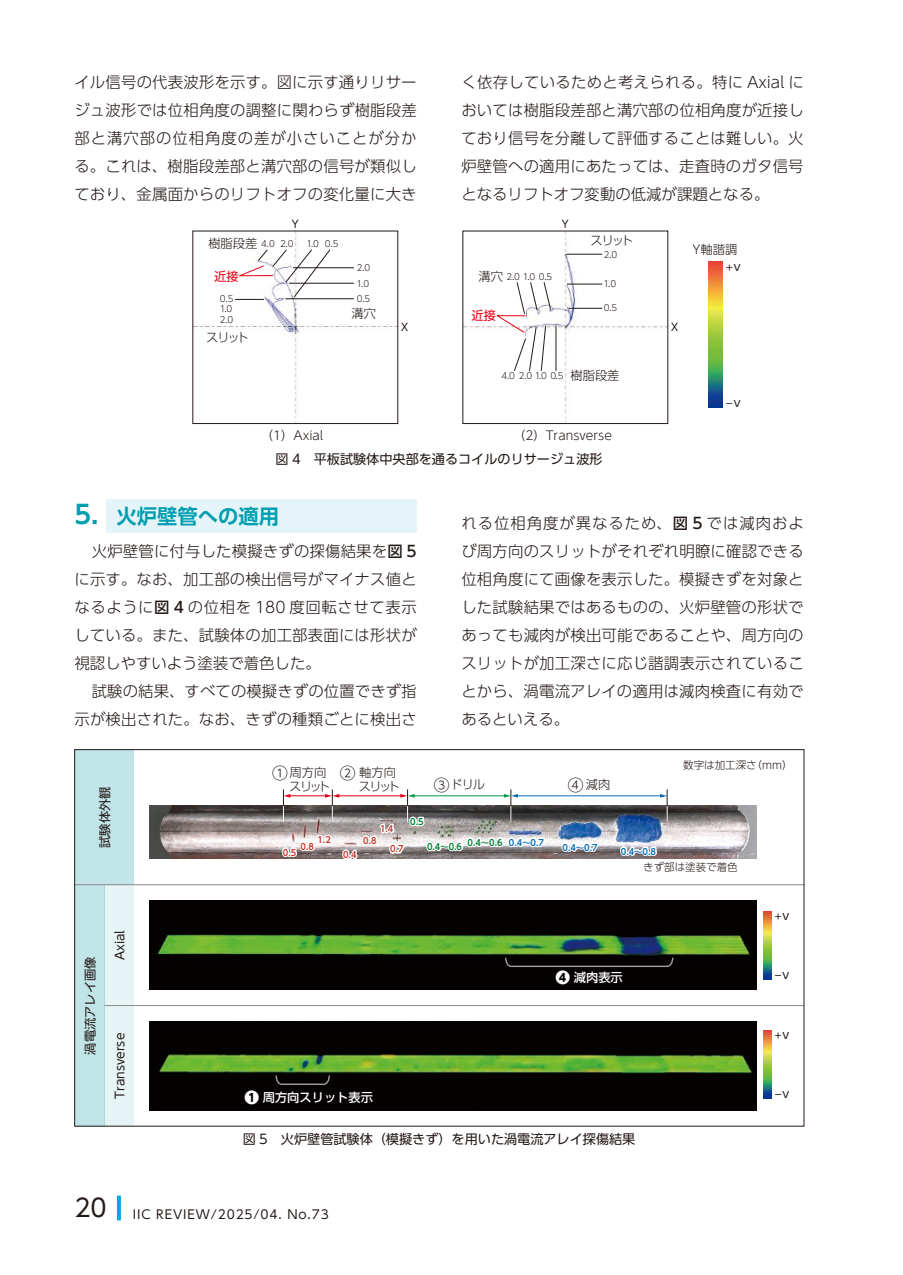
<style>
.page{position:relative;width:903px;height:1275px;background:#fff}
.page>*{position:absolute;margin:0;border:0;box-sizing:border-box;transform-origin:0 0}
.t1{font:700 20.3px "UD Shin Go Pro De";color:#009eb1}
.t2{font:300 15.75px "UD Shin Go Pro";color:#231916}
.t3{font:300 15.4px/28px "UD Shin Go Pro";letter-spacing:.01em;color:#231916;text-align:justify}
.t4{font:13.12px "UD Shin Go Pro";color:#231916}
.t5{font:300 12.25px/14px "UD Shin Go Pro";color:#231916}
.t6{font:12.25px "UD Shin Go Pro";color:#231916}
.t7{font:12.25px "UD Shin Go Pro";letter-spacing:.07em;color:#231916}
.t8{font:500 12.25px "UD Shin Go Pro";color:#fff}
.t9{font:12.25px "UD Shin Go Pro";color:#e60013}
.t10{font:300 10.5px "UD Shin Go Pro";color:#231916}
.t11{font:10.5px "UD Shin Go Pro";color:#231916}
.t12{font:300 8.75px/15.8px "UD Shin Go Pro";color:#231916}
.t13{font:700 8.75px "UD Shin Go Pro De";color:#008239;scale:.95 1}
.t14{font:700 8.75px "UD Shin Go Pro De";color:#ca3b30;scale:.95 1}
.t15{font:700 8.75px "UD Shin Go Pro De";color:#096fb8;scale:.95 1}
.t16{font:500 8.75px "UD Shin Go Pro";color:#231916}
.s1{font-size:25.38px}
.s2{font-weight:500}
.s3{font-size:15.75px}
.s4{color:#096fb8}
.s5{font-weight:800;font-size:14.7px}
.s6{font-size:24.5px}
</style>
<div class="page">
<svg style="left:117px;top:1196px;width:4px;height:24px"></svg>
<img style="left:465px;top:233px;width:201px;height:189px">
<img style="left:195px;top:233px;width:201px;height:189px">
<hr style="left:567px;top:254px;width:35px;height:1px;background:#231916">
<hr style="left:567px;top:284px;width:35px;height:1px;background:#231916">
<hr style="left:569px;top:308px;width:33px;height:1px;background:#231916">
<hr style="left:556px;top:326px;width:1px;height:45px;background:#231916">
<svg style="left:495px;top:282px;width:56px;height:89px"></svg>
<svg style="left:235px;top:249px;width:95px;height:51px"></svg>
<hr style="left:293px;top:267px;width:60px;height:1px;background:#231916">
<hr style="left:289px;top:283px;width:64px;height:1px;background:#231916">
<hr style="left:286px;top:298px;width:67px;height:1px;background:#231916">
<img style="left:708px;top:261px;width:14px;height:146px">
<div style="left:107px;top:500px;width:310px;height:33px;background:#e5f4f8"></div>
<div style="left:104px;top:1005px;width:30px;height:121px;background:#e7f4f6"></div>
<div style="left:104px;top:885px;width:30px;height:120px;background:#e7f4f6"></div>
<img style="left:149px;top:806px;width:607px;height:52px">
<img style="left:149px;top:900px;width:607px;height:90px">
<svg style="left:504px;top:956px;width:170px;height:12px;background:#171414"></svg>
<img style="left:763px;top:911px;width:8px;height:68px">
<img style="left:149px;top:1021px;width:607px;height:90px">
<svg style="left:275px;top:1074px;width:56px;height:12px"></svg>
<img style="left:763px;top:1030px;width:8px;height:68px">
<hr style="left:283px;top:789px;width:1px;height:33px;background:#231916">
<hr style="left:332px;top:789px;width:1px;height:33px;background:#231916">
<hr style="left:407px;top:789px;width:1px;height:33px;background:#231916">
<hr style="left:511px;top:789px;width:1px;height:33px;background:#231916">
<hr style="left:667px;top:789px;width:1px;height:33px;background:#231916">
<svg style="left:283px;top:806px;width:1px;height:16px"></svg>
<svg style="left:332px;top:806px;width:1px;height:16px"></svg>
<svg style="left:667px;top:806px;width:1px;height:16px"></svg>
<hr style="left:289px;top:795px;width:37px;height:1px;background:#e60013">
<svg style="left:284px;top:794px;width:6px;height:4px"></svg>
<hr style="left:413px;top:795px;width:92px;height:1px;background:#094">
<hr style="left:517px;top:795px;width:144px;height:1px;background:#096fb8">
<svg style="left:504px;top:794px;width:14px;height:4px"></svg>
<svg style="left:660px;top:794px;width:7px;height:4px"></svg>
<hr style="left:338px;top:795px;width:64px;height:1px;background:#e60013">
<svg style="left:325px;top:794px;width:14px;height:4px"></svg>
<svg style="left:400px;top:794px;width:15px;height:4px"></svg>
<svg style="left:559px;top:841px;width:41px;height:12px"></svg>
<svg style="left:618px;top:845px;width:40px;height:12px"></svg>
<svg style="left:280px;top:833px;width:53px;height:25px"></svg>
<svg style="left:340px;top:806px;width:207px;height:53px"></svg>
<div style="left:75px;top:750px;width:59px;height:135px;background:#c1e4e8"></div>
<div style="left:75px;top:885px;width:29px;height:241px;background:#c1e4e8"></div>
<hr style="left:75px;top:884px;width:729px;height:1px;background:#898989">
<hr style="left:104px;top:1005px;width:700px;height:1px;background:#898989">
<p class="t3" style="left:74px;top:68px;width:344px">イル信号の代表波形を示す。図に示す通りリサージュ波形では位相角度の調整に関わらず樹脂段差部と溝穴部の位相角度の差が小さいことが分かる。これは、樹脂段差部と溝穴部の信号が類似しており、金属面からのリフトオフの変化量に大き</p>
<p class="t11" style="left:292px;top:215px;width:8px">Y</p>
<p class="t3" style="left:461px;top:68px;width:344px">く依存しているためと考えられる。特に Axial においては樹脂段差部と溝穴部の位相角度が近接しており信号を分離して評価することは難しい。火炉壁管への適用にあたっては、走査時のガタ信号となるリフトオフ変動の低減が課題となる。</p>
<p class="t11" style="left:562px;top:215px;width:8px">Y</p>
<p class="t5" style="left:208px;top:236px;width:50px">樹脂段差</p>
<p class="t5" style="left:590px;top:233px;width:44px">スリット</p>
<p class="t12" style="left:261px;top:235px;width:34px">4.0 2.0</p>
<p class="t12" style="left:306px;top:235px;width:34px">1.0 0.5</p>
<p class="t12" style="left:604px;top:246px;width:15px">2.0</p>
<p class="t9" style="left:214px;top:266px;width:26px">近接</p>
<p class="t12" style="left:357px;top:260px;width:15px">2.0<br>1.0</p>
<p class="t5" style="left:478px;top:269px;width:26px">溝穴</p>
<p class="t12" style="left:507px;top:268px;width:47px">2.0 1.0 0.5</p>
<p class="t12" style="left:220px;top:290px;width:15px">0.5</p>
<p class="t12" style="left:357px;top:290px;width:15px">0.5</p>
<p class="t12" style="left:220px;top:303px;width:15px;line-height:10.8px">1.0<br>2.0</p>
<p class="t5" style="left:351px;top:306px;width:26px">溝穴</p>
<p class="t9" style="left:471px;top:305px;width:26px">近接</p>
<p class="t11" style="left:401px;top:319px;width:9px">X</p>
<p class="t5" style="left:206px;top:330px;width:44px">スリット</p>
<p class="t12" style="left:603px;top:275px;width:14px">1.0</p>
<p class="t12" style="left:604px;top:299px;width:15px">0.5</p>
<p class="t5" style="left:570px;top:368px;width:50px">樹脂段差</p>
<p class="t12" style="left:501px;top:368px;width:64px">4.0 2.0 1.0 0.5</p>
<p class="t5" style="left:261px;top:428px;width:64px">（1）Axial</p>
<p class="t5" style="left:513px;top:428px;width:100px">（2）Transverse</p>
<p class="t4" style="left:276px;top:449px;width:328px">図 4　平板試験体中央部を通るコイルのリサージュ波形</p>
<p class="t5" style="left:692px;top:241px;width:46px">Y軸諧調</p>
<p class="t16" style="left:725px;top:261px;width:17px">＋V</p>
<p class="t11" style="left:671px;top:319px;width:9px">X</p>
<p class="t16" style="left:725px;top:396px;width:17px">－V</p>
<h1 class="t1" style="left:74px;top:500px;width:206px"><span class="s1">5.</span> 火炉壁管への適用</h1>
<p class="t3" style="left:74px;top:536px;width:344px;text-indent:17px">火炉壁管に付与した模擬きずの探傷結果を<span class="s2">図 5</span>に示す。なお、加工部の検出信号がマイナス値となるように<span class="s2">図 4</span> の位相を 180 度回転させて表示している。また、試験体の加工部表面には形状が視認しやすいよう塗装で着色した。</p>
<p class="t3" style="left:74px;top:676px;width:344px;text-align:right">試験の結果、すべての模擬きずの位置できず指示が検出された。なお、きずの種類ごとに検出さ</p>
<p class="t3" style="left:461px;top:508px;width:344px">れる位相角度が異なるため、<span class="s2">図 5</span> では減肉および周方向のスリットがそれぞれ明瞭に確認できる位相角度にて画像を表示した。模擬きずを対象とした試験結果ではあるものの、火炉壁管の形状であっても減肉が検出可能であることや、周方向のスリットが加工深さに応じ諧調表示されていることから、渦電流アレイの適用は減肉検査に有効であるといえる。</p>
<p class="t6" style="left:95px;top:848px;width:63px;rotate:-90deg">試験体外観</p>
<p class="t6" style="left:80px;top:1054px;width:99px;rotate:-90deg">渦電流アレイ画像</p>
<p class="t6" style="left:110px;top:960px;width:32px;rotate:-90deg">Axial</p>
<p class="t6" style="left:110px;top:1099px;width:68px;rotate:-90deg">Transverse</p>
<p class="t2" style="left:272px;top:760px;width:17px">①</p>
<p class="t2" style="left:340px;top:760px;width:17px">②</p>
<p class="t5" style="left:289px;top:765px;width:43px">周方向スリット</p>
<p class="t5" style="left:434px;top:777px;width:53px"><span class="s3">③</span>ドリル</p>
<p class="t5" style="left:568px;top:777px;width:44px"><span class="s3">④</span>減肉</p>
<p class="t5" style="left:359px;top:765px;width:43px">軸方向スリット</p>
<p class="t14" style="left:380px;top:821px;width:16px">1.4</p>
<p class="t13" style="left:410px;top:814px;width:16px">0.5</p>
<p class="t14" style="left:317px;top:833px;width:16px">1.2</p>
<p class="t14" style="left:363px;top:833px;width:16px">0.8</p>
<p class="t14" style="left:301px;top:839px;width:16px">0.8</p>
<p class="t14" style="left:283px;top:845px;width:16px">0.5</p>
<p class="t14" style="left:343px;top:847px;width:16px">0.4</p>
<p class="t14" style="left:390px;top:842px;width:16px">0.7</p>
<p class="t13" style="left:467px;top:835px;width:82px">0.4～0.6 <span class="s4">0.4～0.7</span></p>
<p class="t13" style="left:427px;top:839px;width:38px">0.4～0.6</p>
<p class="t15" style="left:562px;top:840px;width:38px">0.4～0.7</p>
<p class="t10" style="left:683px;top:756px;width:111px">数字は加工深さ（mm）</p>
<p class="t15" style="left:621px;top:844px;width:38px">0.4～0.8</p>
<p class="t10" style="left:643px;top:859px;width:96px">きず部は塗装で着色</p>
<p class="t16" style="left:774px;top:909px;width:17px">＋V</p>
<p class="t8" style="left:244px;top:1087px;width:130px"><span class="s5">❶</span> 周方向スリット表示</p>
<p class="t8" style="left:555px;top:967px;width:69px"><span class="s5">❹</span> 減肉表示</p>
<p class="t4" style="left:243px;top:1129px;width:394px">図 5　火炉壁管試験体（模擬きず）を用いた渦電流アレイ探傷結果</p>
<p class="t16" style="left:774px;top:969px;width:17px">－V</p>
<p class="t16" style="left:774px;top:1028px;width:17px">＋V</p>
<p class="t16" style="left:774px;top:1088px;width:17px">－V</p>
<p class="t7" style="left:74px;top:1204px;width:256px"><span class="s6">20</span> IIC REVIEW/2025/04. No.73</p>
</div>
